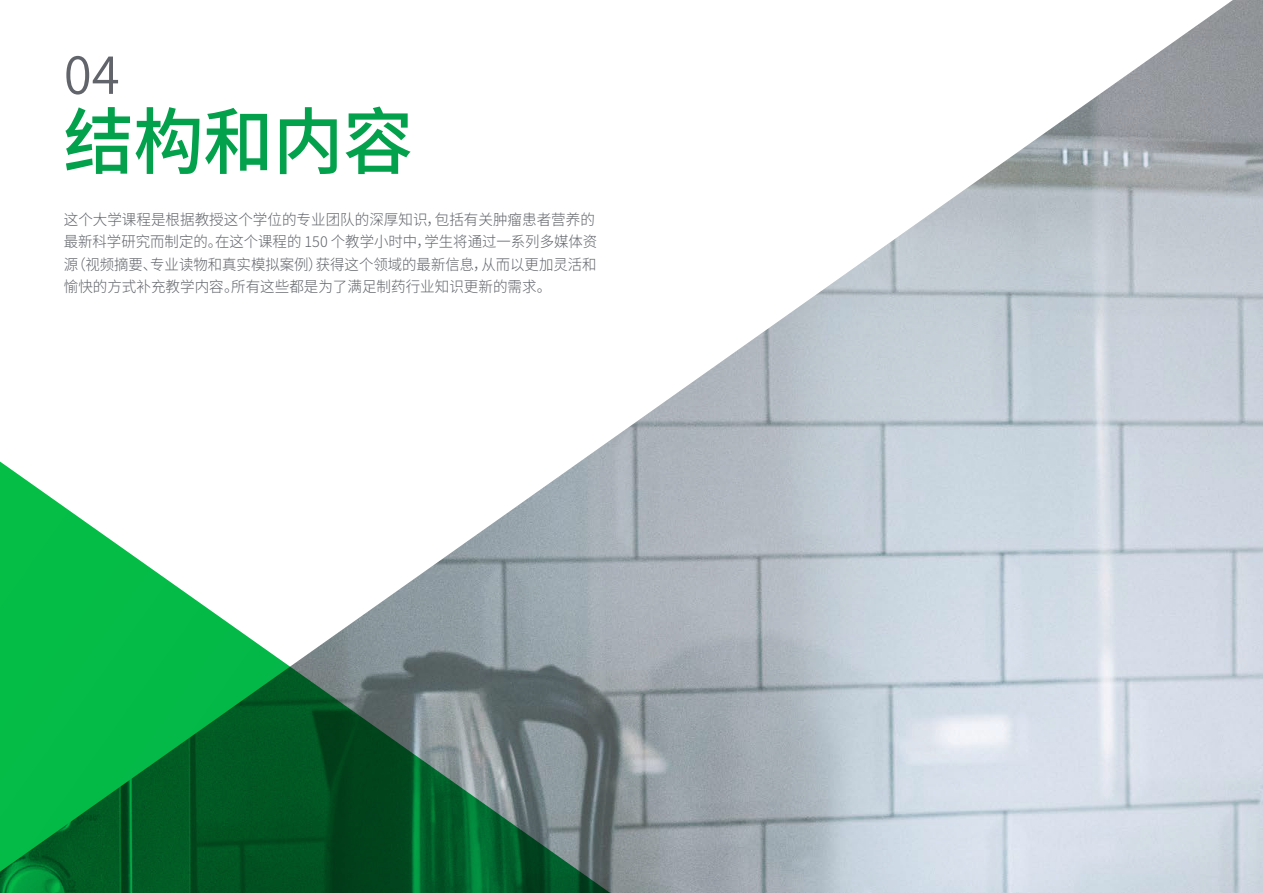
<style>
.page{position:relative;width:1263px;height:893px;background:#fff}
.page>*{position:absolute;margin:0;border:0;box-sizing:border-box;transform-origin:0 0}
.t1{font:500 72px "Source Han Sans CN";color:#04a14d}
.t2{font:52.5px "Source Han Sans CN";color:#61646a}
.t3{font:300 15px/22.5px "Source Han Sans CN";color:#61646a}
</style>
<div class="page">
<img style="left:602px;top:0;width:661px;height:893px">
<svg style="left:0;top:446px;width:640px;height:447px"></svg>
<h2 class="t2" style="left:64px;top:45px;width:57px">04</h2>
<h1 class="t1" style="left:64px;top:101px;width:351px">结构和内容</h1>
<p class="t3" style="left:64px;top:208px;width:535px">这个大学课程是根据教授这个学位的专业团队的深厚知识，包括有关肿瘤患者营养的最新科学研究而制定的。在这个课程的 150 个教学小时中，学生将通过一系列多媒体资源（视频摘要、专业读物和真实模拟案例）获得这个领域的最新信息，从而以更加灵活和愉快的方式补充教学内容。所有这些都是为了满足制药行业知识更新的需求。</p>
</div>
